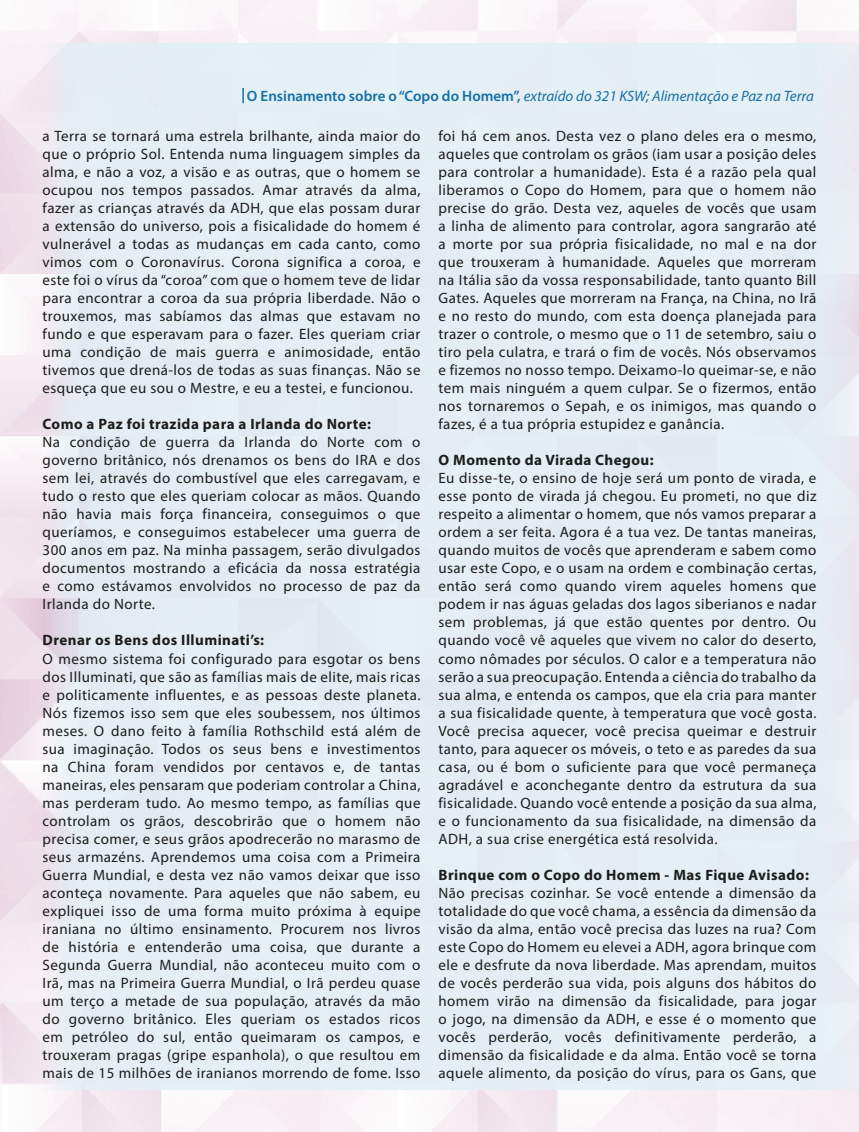
<style>
.page{position:relative;width:859px;height:1132px;background:#fff}
.page>*{position:absolute;margin:0;border:0;box-sizing:border-box;transform-origin:0 0}
.t1{font:15px/18px "Myriad Pro";letter-spacing:.03em;color:#1d1d1b;text-align:justify}
.t2{font:700 15px "Myriad Pro";letter-spacing:.03em;color:#1d1d1b}
.t3{font:italic 15px "Myriad Pro";color:#1470a6}
.s1{font-weight:600;font-style:normal}
</style>
<div class="page">
<div style="left:43px;top:43px;width:816px;height:1046px;background:#e2f0f5"></div>
<svg style="left:242px;top:88px;width:2px;height:15px"></svg>
<p class="t3" style="left:247px;top:86px;width:568px"><span class="s1">O Ensinamento sobre o “Copo do Homem”,</span> extraído do 321 KSW; Alimentação e Paz na Terra</p>
<p class="t1" style="left:43px;top:127px;width:379px">a Terra se tornará uma estrela brilhante, ainda maior do que o próprio Sol. Entenda numa linguagem simples da alma, e não a voz, a visão e as outras, que o homem se ocupou nos tempos passados. Amar através da alma, fazer as crianças através da ADH, que elas possam durar a extensão do universo, pois a fisicalidade do homem é vulnerável a todas as mudanças em cada canto, como vimos com o Coronavírus. Corona significa a coroa, e este foi o vírus da “coroa” com que o homem teve de lidar para encontrar a coroa da sua própria liberdade. Não o trouxemos, mas sabíamos das almas que estavam no fundo e que esperavam para o fazer. Eles queriam criar uma condição de mais guerra e animosidade, então tivemos que drená-los de todas as suas finanças. Não se esqueça que eu sou o Mestre, e eu a testei, e funcionou.</p>
<p class="t2" style="left:43px;top:414px;width:330px">Como a Paz foi trazida para a Irlanda do Norte:</p>
<p class="t1" style="left:43px;top:433px;width:379px">Na condição de guerra da Irlanda do Norte com o governo britânico, nós drenamos os bens do IRA e dos sem lei, através do combustível que eles carregavam, e tudo o resto que eles queriam colocar as mãos. Quando não havia mais força financeira, conseguimos o que queríamos, e conseguimos estabelecer uma guerra de 300 anos em paz. Na minha passagem, serão divulgados documentos mostrando a eficácia da nossa estratégia e como estávamos envolvidos no processo de paz da Irlanda do Norte.</p>
<p class="t2" style="left:43px;top:630px;width:223px">Drenar os Bens dos Illuminati’s:</p>
<p class="t1" style="left:43px;top:649px;width:379px">O mesmo sistema foi configurado para esgotar os bens dos Illuminati, que são as famílias mais de elite, mais ricas e politicamente influentes, e as pessoas deste planeta.<br>Nós fizemos isso sem que eles soubessem, nos últimos meses. O dano feito à família Rothschild está além de sua imaginação. Todos os seus bens e investimentos na China foram vendidos por centavos e, de tantas maneiras, eles pensaram que poderiam controlar a China, mas perderam tudo. Ao mesmo tempo, as famílias que controlam os grãos, descobrirão que o homem não precisa comer, e seus grãos apodrecerão no marasmo de seus armazéns. Aprendemos uma coisa com a Primeira Guerra Mundial, e desta vez não vamos deixar que isso aconteça novamente. Para aqueles que não sabem, eu expliquei isso de uma forma muito próxima à equipe iraniana no último ensinamento. Procurem nos livros de história e entenderão uma coisa, que durante a Segunda Guerra Mundial, não aconteceu muito com o Irã, mas na Primeira Guerra Mundial, o Irã perdeu quase um terço a metade de sua população, através da mão do governo britânico. Eles queriam os estados ricos em petróleo do sul, então queimaram os campos, e trouxeram pragas (gripe espanhola), o que resultou em mais de 15 milhões de iranianos morrendo de fome. Isso</p>
<p class="t1" style="left:438px;top:127px;width:379px">foi há cem anos. Desta vez o plano deles era o mesmo, aqueles que controlam os grãos (iam usar a posição deles para controlar a humanidade). Esta é a razão pela qual liberamos o Copo do Homem, para que o homem não precise do grão. Desta vez, aqueles de vocês que usam a linha de alimento para controlar, agora sangrarão até a morte por sua própria fisicalidade, no mal e na dor que trouxeram à humanidade. Aqueles que morreram na Itália são da vossa responsabilidade, tanto quanto Bill Gates. Aqueles que morreram na França, na China, no Irã e no resto do mundo, com esta doença planejada para trazer o controle, o mesmo que o 11 de setembro, saiu o tiro pela culatra, e trará o fim de vocês. Nós observamos e fizemos no nosso tempo. Deixamo-lo queimar-se, e não tem mais ninguém a quem culpar. Se o fizermos, então nos tornaremos o Sepah, e os inimigos, mas quando o fazes, é a tua própria estupidez e ganância.</p>
<p class="t2" style="left:438px;top:450px;width:217px">O Momento da Virada Chegou:</p>
<p class="t1" style="left:438px;top:469px;width:379px">Eu disse-te, o ensino de hoje será um ponto de virada, e esse ponto de virada já chegou. Eu prometi, no que diz respeito a alimentar o homem, que nós vamos preparar a ordem a ser feita. Agora é a tua vez. De tantas maneiras, quando muitos de vocês que aprenderam e sabem como usar este Copo, e o usam na ordem e combinação certas, então será como quando virem aqueles homens que podem ir nas águas geladas dos lagos siberianos e nadar sem problemas, já que estão quentes por dentro. Ou quando você vê aqueles que vivem no calor do deserto, como nômades por séculos. O calor e a temperatura não serão a sua preocupação. Entenda a ciência do trabalho da sua alma, e entenda os campos, que ela cria para manter a sua fisicalidade quente, à temperatura que você gosta.<br>Você precisa aquecer, você precisa queimar e destruir tanto, para aquecer os móveis, o teto e as paredes da sua casa, ou é bom o suficiente para que você permaneça agradável e aconchegante dentro da estrutura da sua fisicalidade. Quando você entende a posição da sua alma, e o funcionamento da sua fisicalidade, na dimensão da ADH, a sua crise energética está resolvida.</p>
<p class="t2" style="left:438px;top:864px;width:372px">Brinque com o Copo do Homem - Mas Fique Avisado:</p>
<p class="t1" style="left:438px;top:883px;width:379px">Não precisas cozinhar. Se você entende a dimensão da totalidade do que você chama, a essência da dimensão da visão da alma, então você precisa das luzes na rua? Com este Copo do Homem eu elevei a ADH, agora brinque com ele e desfrute da nova liberdade. Mas aprendam, muitos de vocês perderão sua vida, pois alguns dos hábitos do homem virão na dimensão da fisicalidade, para jogar o jogo, na dimensão da ADH, e esse é o momento que vocês perderão, vocês definitivamente perderão, a dimensão da fisicalidade e da alma. Então você se torna aquele alimento, da posição do vírus, para os Gans, que</p>
</div>
